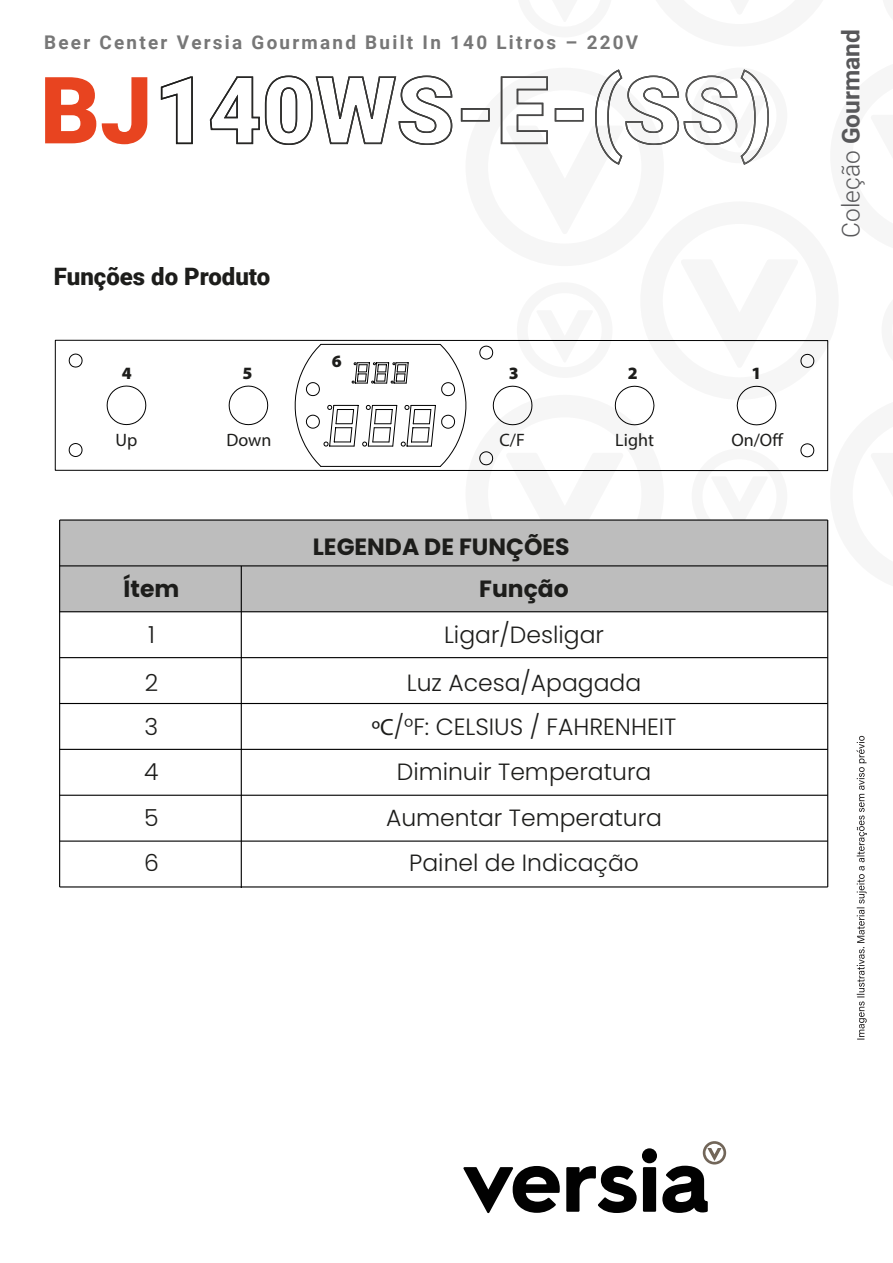
<style>
.page{position:relative;width:893px;height:1263px;background:#fff}
.page>*{position:absolute;margin:0;border:0;box-sizing:border-box;transform-origin:0 0}
.t1{font:900 93px "Roboto";color:#e84420}
.t2{font:700 24.45px "Roboto";color:#58585a}
.t3{font:900 24px "Roboto";color:#1d1d1b}
.t4{font:300 23.55px "Poppins";color:#1d1d1b}
.t5{font:700 23.55px/42.6px "Poppins";color:#1d1d1b;text-align:right}
.t6{font:700 18.9px "Roboto";letter-spacing:.12em;color:#777}
.t7{font:18px "Myriad Pro";color:#1d1d1b}
.t8{font:900 17.4px "Myriad Pro";color:#1d1d1b}
.s1{font-family:"Myriad Pro";font-weight:400}
.s2{font-weight:300}
</style>
<div class="page">
<svg style="left:857px;top:736px;width:10px;height:303px"></svg>
<svg style="left:463px;top:1166px;width:97px;height:47px"></svg>
<svg style="left:566px;top:1166px;width:71px;height:47px"></svg>
<div style="left:642px;top:1148px;width:15px;height:15px;background:#010101;border-radius:50%"></div>
<div style="left:643px;top:1167px;width:13px;height:45px;background:#010101"></div>
<svg style="left:662px;top:1141px;width:64px;height:72px"></svg>
<div style="left:60px;top:520px;width:768px;height:92px;background:#bdbdbd"></div>
<hr style="left:60px;top:519px;width:768px;height:2px;background:#000">
<hr style="left:59px;top:520px;width:1px;height:367px;background:#000">
<hr style="left:827px;top:520px;width:1px;height:367px;background:#000">
<hr style="left:241px;top:566px;width:1px;height:322px;background:#000">
<hr style="left:60px;top:565px;width:768px;height:1px;background:#000">
<hr style="left:60px;top:611px;width:768px;height:1px;background:#000">
<hr style="left:60px;top:657px;width:768px;height:1px;background:#000">
<hr style="left:60px;top:703px;width:768px;height:1px;background:#000">
<hr style="left:60px;top:749px;width:768px;height:1px;background:#000">
<hr style="left:60px;top:795px;width:768px;height:1px;background:#000">
<hr style="left:60px;top:840px;width:768px;height:2px;background:#000">
<hr style="left:60px;top:886px;width:768px;height:1px;background:#000">
<svg style="left:106px;top:385px;width:41px;height:40px"></svg>
<svg style="left:68px;top:353px;width:15px;height:15px"></svg>
<svg style="left:68px;top:443px;width:15px;height:14px"></svg>
<svg style="left:160px;top:76px;width:33px;height:69px"></svg>
<svg style="left:209px;top:69px;width:620px;height:524px"></svg>
<p class="t6" style="left:44px;top:32px;width:596px">Beer Center Versia Gourmand Built In 140 Litros – 220V</p>
<h1 class="t1" style="left:40px;top:70px;width:114px">BJ</h1>
<p class="t3" style="left:54px;top:266px;width:218px">Funções do Produto</p>
<p class="t8" style="left:122px;top:363px;width:11px">4</p>
<p class="t8" style="left:243px;top:363px;width:11px">5</p>
<p class="t8" style="left:332px;top:351px;width:11px">6</p>
<p class="t8" style="left:509px;top:363px;width:11px">3</p>
<p class="t8" style="left:628px;top:363px;width:11px">2</p>
<p class="t8" style="left:751px;top:363px;width:11px">1</p>
<p class="t7" style="left:116px;top:433px;width:23px">Up</p>
<p class="t7" style="left:226px;top:433px;width:47px">Down</p>
<p class="t7" style="left:615px;top:433px;width:40px">Light</p>
<p class="t7" style="left:731px;top:433px;width:54px">On/Off</p>
<p class="t7" style="left:499px;top:433px;width:27px">C/F</p>
<p class="t5" style="left:124px;top:569px;width:57px">Ítem</p>
<p class="t4" style="left:148px;top:621px;width:8px">1</p>
<p class="t5" style="left:313px;top:527px;width:258px">LEGENDA DE FUNÇÕES<br>Função</p>
<p class="t4" style="left:444px;top:621px;width:161px">Ligar/Desligar</p>
<p class="t4" style="left:145px;top:669px;width:15px">2</p>
<p class="t4" style="left:407px;top:669px;width:236px">Luz Acesa/Apagada</p>
<p class="t4" style="left:145px;top:713px;width:15px">3</p>
<p class="t4" style="left:372px;top:713px;width:306px"><span class="s1">ºC</span>/°F: CELSIUS / FAHRENHEIT</p>
<p class="t4" style="left:144px;top:758px;width:16px">4</p>
<p class="t4" style="left:397px;top:758px;width:256px">Diminuir Temperatura</p>
<p class="t4" style="left:144px;top:804px;width:16px">5</p>
<p class="t4" style="left:386px;top:804px;width:278px">Aumentar Temperatura</p>
<p class="t4" style="left:144px;top:848px;width:16px">6</p>
<p class="t4" style="left:409px;top:848px;width:231px">Painel de Indicação</p>
<p class="t2" style="left:837px;top:238px;width:210px;rotate:-90deg"><span class="s2">Coleção</span> Gourmand</p>
</div>
